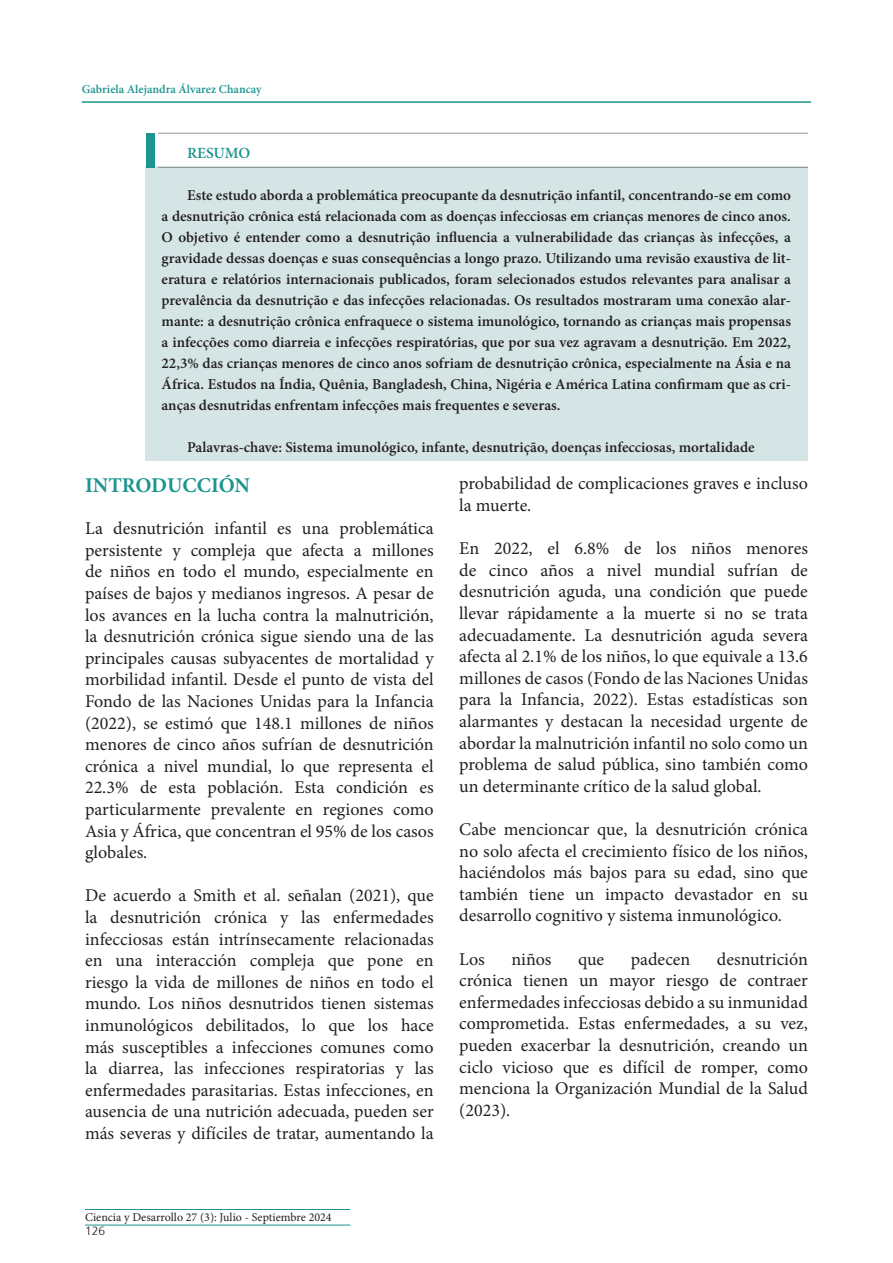
<style>
.page{position:relative;width:893px;height:1263px;background:#fff}
.page>*{position:absolute;margin:0;border:0;box-sizing:border-box;transform-origin:0 0}
.t1{font:700 21px "Minion Pro";color:#1c9590}
.t2{font:18px/21.6px "Minion Pro";color:#231f20;text-align:justify}
.t3{font:600 15.6px "Minion Pro";letter-spacing:-.005em;color:#1c9590}
.t4{font:600 15px/21px "Minion Pro";color:#231f20;text-align:justify}
.t5{font:12px "Minion Pro";color:#231f20}
.t6{font:600 12px "Minion Pro";color:#1c9590}
.t7{font:300 12px "Frutiger";color:#231f20}
</style>
<div class="page">
<hr style="left:82px;top:101px;width:729px;height:2px;background:#1c9590">
<hr style="left:85px;top:1209px;width:265px;height:1px;background:#1c9590">
<hr style="left:85px;top:1225px;width:265px;height:1px;background:#1c9590">
<div style="left:146px;top:166px;width:662px;height:295px;background:#d5e5e5"></div>
<div style="left:146px;top:133px;width:8px;height:35px;background:#1c9590"></div>
<hr style="left:158px;top:133px;width:650px;height:1px;background:#939598">
<hr style="left:158px;top:167px;width:650px;height:1px;background:#939598">
<p class="t6" style="left:82px;top:80px;width:181px">Gabriela Alejandra Álvarez Chancay</p>
<p class="t3" style="left:187px;top:142px;width:65px">RESUMO</p>
<p class="t4" style="left:162px;top:185px;width:631px;text-indent:26px">Este estudo aborda a problemática preocupante da desnutrição infantil, concentrando-se em como a desnutrição crônica está relacionada com as doenças infecciosas em crianças menores de cinco anos.<br>O objetivo é entender como a desnutrição influencia a vulnerabilidade das crianças às infecções, a gravidade dessas doenças e suas consequências a longo prazo. Utilizando uma revisão exaustiva de lit&shy;eratura e relatórios internacionais publicados, foram selecionados estudos relevantes para analisar a prevalência da desnutrição e das infecções relacionadas. Os resultados mostraram uma conexão alar&shy;mante: a desnutrição crônica enfraquece o sistema imunológico, tornando as crianças mais propensas a infecções como diarreia e infecções respiratórias, que por sua vez agravam a desnutrição. Em 2022, 22,3% das crianças menores de cinco anos sofriam de desnutrição crônica, especialmente na Ásia e na África. Estudos na Índia, Quênia, Bangladesh, China, Nigéria e América Latina confirmam que as cri&shy;anças desnutridas enfrentam infecções mais frequentes e severas.</p>
<p class="t4" style="left:187px;top:437px;width:569px">Palavras-chave: Sistema imunológico, infante, desnutrição, doenças infecciosas, mortalidade</p>
<p class="t1" style="left:85px;top:470px;width:167px">INTRODUCCIÓN</p>
<p class="t2" style="left:85px;top:518px;width:350px">La desnutrición infantil es una problemática persistente y compleja que afecta a millones de niños en todo el mundo, especialmente en países de bajos y medianos ingresos. A pesar de los avances en la lucha contra la malnutrición, la desnutrición crónica sigue siendo una de las principales causas subyacentes de mortalidad y morbilidad infantil. Desde el punto de vista del Fondo de las Naciones Unidas para la Infancia (2022), se estimó que 148.1 millones de niños menores de cinco años sufrían de desnutrición crónica a nivel mundial, lo que representa el 22.3% de esta población. Esta condición es particularmente prevalente en regiones como Asia y África, que concentran el 95% de los casos globales.</p>
<p class="t2" style="left:85px;top:885px;width:350px">De acuerdo a Smith et al. señalan (2021), que la desnutrición crónica y las enfermedades infecciosas están intrínsecamente relacionadas en una interacción compleja que pone en riesgo la vida de millones de niños en todo el mundo. Los niños desnutridos tienen sistemas inmunológicos debilitados, lo que los hace más susceptibles a infecciones comunes como la diarrea, las infecciones respiratorias y las enfermedades parasitarias. Estas infecciones, en ausencia de una nutrición adecuada, pueden ser más severas y difíciles de tratar, aumentando la</p>
<p class="t2" style="left:459px;top:473px;width:350px">probabilidad de complicaciones graves e incluso la muerte.</p>
<p class="t2" style="left:459px;top:538px;width:350px">En 2022, el 6.8% de los niños menores de cinco años a nivel mundial sufrían de desnutrición aguda, una condición que puede llevar rápidamente a la muerte si no se trata adecuadamente. La desnutrición aguda severa afecta al 2.1% de los niños, lo que equivale a 13.6 millones de casos (Fondo de las Naciones Unidas para la Infancia, 2022). Estas estadísticas son alarmantes y destacan la necesidad urgente de abordar la malnutrición infantil no solo como un problema de salud pública, sino también como un determinante crítico de la salud global.</p>
<p class="t2" style="left:459px;top:818px;width:350px">Cabe mencioncar que, la desnutrición crónica no solo afecta el crecimiento físico de los niños, haciéndolos más bajos para su edad, sino que también tiene un impacto devastador en su desarrollo cognitivo y sistema inmunológico.</p>
<p class="t2" style="left:459px;top:948px;width:27px">Los</p>
<p class="t2" style="left:511px;top:948px;width:42px">niños</p>
<p class="t2" style="left:578px;top:948px;width:28px">que</p>
<p class="t2" style="left:631px;top:948px;width:61px">padecen</p>
<p class="t2" style="left:459px;top:948px;width:350px;text-indent:258px">desnutrición crónica tienen un mayor riesgo de contraer enfermedades infecciosas debido a su inmunidad comprometida. Estas enfermedades, a su vez, pueden exacerbar la desnutrición, creando un ciclo vicioso que es difícil de romper, como menciona la Organización Mundial de la Salud (2023).</p>
<p class="t5" style="left:85px;top:1209px;width:248px">Ciencia y Desarrollo 27 (3): Julio - Septiembre 2024</p>
<p class="t7" style="left:85px;top:1222px;width:22px">126</p>
</div>
